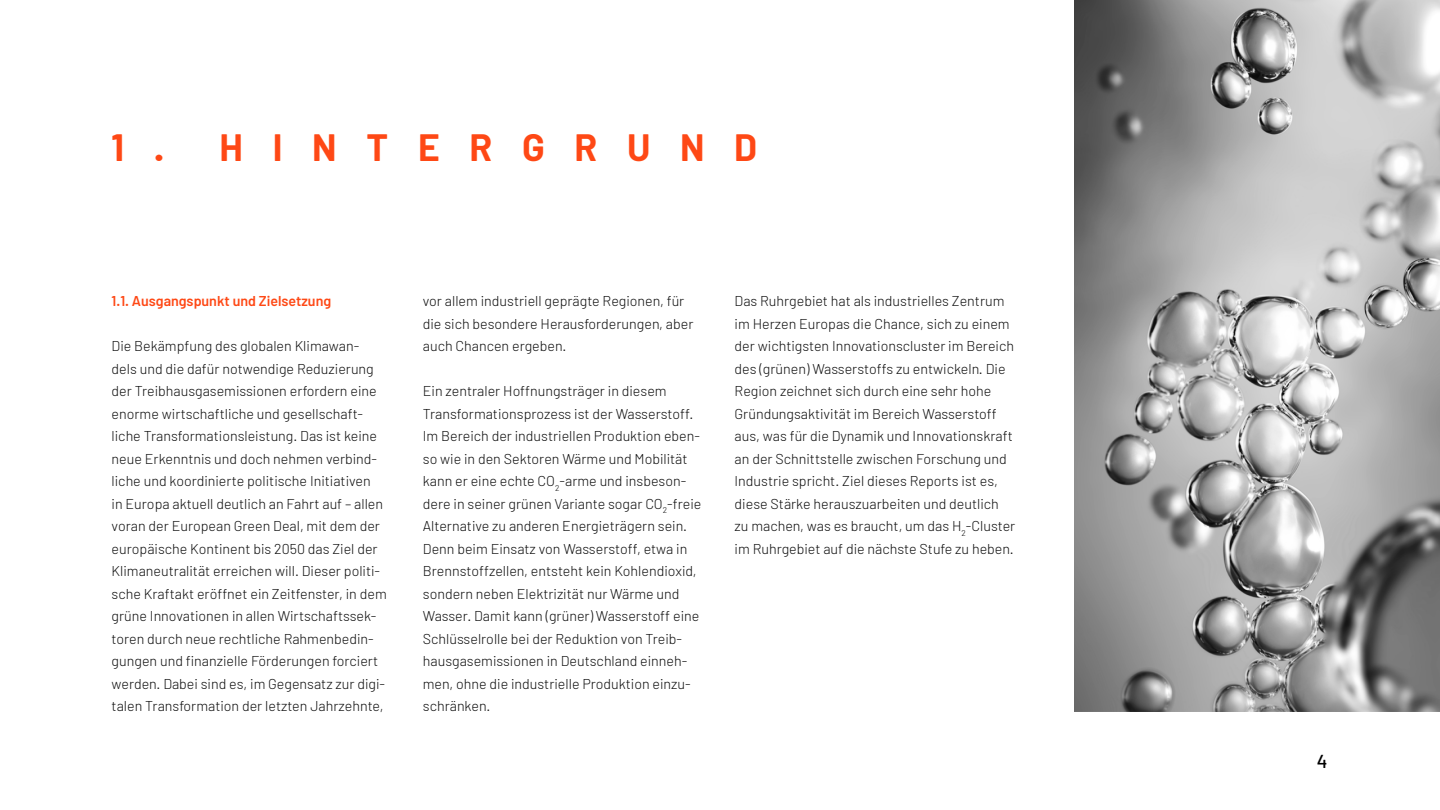
<style>
.page{position:relative;width:1440px;height:810px;background:#fff}
.page>*{position:absolute;margin:0;border:0;box-sizing:border-box;transform-origin:0 0}
.t1{font:700 37.2px "Barlow";letter-spacing:.8em;color:#fe4815}
.t2{font:500 18.75px "Barlow";color:#000}
.t3{font:300 14.25px/22.5px "Barlow";color:#0d0d0d}
.t4{font:600 14.25px "Barlow";color:#fe4815}
</style>
<div class="page">
<img style="left:1074px;top:0;width:366px;height:711px">
<h1 class="t1" style="left:112px;top:124px;width:647px">1. HINTERGRUND</h1>
<p class="t4" style="left:112px;top:292px;width:221px">1.1. Ausgangspunkt und Zielsetzung</p>
<p class="t3" style="left:112px;top:334px;width:277px">Die Bekämpfung des globalen Klimawan&shy;dels und die dafür notwendige Reduzierung der Treibhausgasemissionen erfordern eine enorme wirtschaftliche und gesellschaft&shy;liche Transformationsleistung. Das ist keine neue Erkenntnis und doch nehmen verbind&shy;liche und koordinierte politische Initiativen<br>in Europa aktuell deutlich an Fahrt auf – allen voran der European Green Deal, mit dem der europäische Kontinent bis 2050 das Ziel der Klimaneutralität erreichen will. Dieser politi&shy;sche Kraftakt eröffnet ein Zeitfenster, in dem grüne Innovationen in allen Wirtschaftssek&shy;toren durch neue rechtliche Rahmenbedin&shy;gungen und finanzielle Förderungen forciert werden. Dabei sind es, im Gegensatz zur digi&shy;talen Transformation der letzten Jahrzehnte,</p>
<p class="t3" style="left:423px;top:289px;width:272px">vor allem industriell geprägte Regionen, für die sich besondere Herausforderungen, aber auch Chancen ergeben.</p>
<p class="t3" style="left:423px;top:379px;width:280px">Ein zentraler Hoffnungsträger in diesem Transformationsprozess ist der Wasserstoff.<br>Im Bereich der industriellen Produktion eben&shy;so wie in den Sektoren Wärme und Mobilität kann er eine echte CO<sub>2</sub>-arme und insbeson&shy;dere in seiner grünen Variante sogar CO<sub>2</sub>-freie Alternative zu anderen Energieträgern sein.<br>Denn beim Einsatz von Wasserstoff, etwa in Brennstoffzellen, entsteht kein Kohlendioxid, sondern neben Elektrizität nur Wärme und Wasser. Damit kann (grüner) Wasserstoff eine Schlüsselrolle bei der Reduktion von Treib&shy;hausgasemissionen in Deutschland einneh&shy;men, ohne die industrielle Produktion einzu&shy;schränken.</p>
<p class="t3" style="left:735px;top:289px;width:282px">Das Ruhrgebiet hat als industrielles Zentrum im Herzen Europas die Chance, sich zu einem der wichtigsten Innovationscluster im Bereich des (grünen) Wasserstoffs zu entwickeln. Die Region zeichnet sich durch eine sehr hohe Gründungsaktivität im Bereich Wasserstoff aus, was für die Dynamik und Innovationskraft an der Schnittstelle zwischen Forschung und Industrie spricht. Ziel dieses Reports ist es, diese Stärke herauszuarbeiten und deutlich zu machen, was es braucht, um das H<sub>2</sub>-Cluster im Ruhrgebiet auf die nächste Stufe zu heben.</p>
<h2 class="t2" style="left:1317px;top:750px;width:12px">4</h2>
</div>
